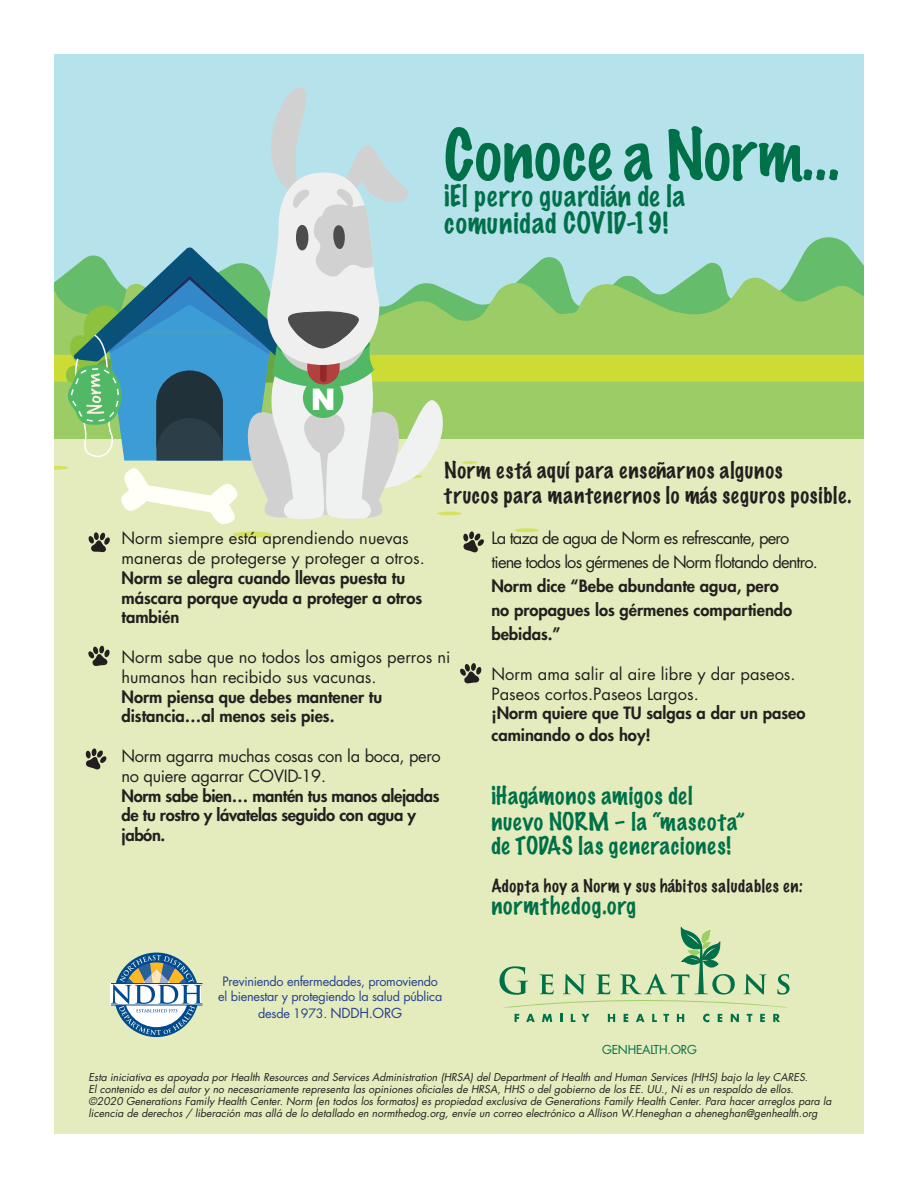
<style>
.page{position:relative;width:918px;height:1188px;background:#fff}
.page>*{position:absolute;margin:0;border:0;box-sizing:border-box;transform-origin:0 0}
.t1{font:100 64.5px "Marker Felt";letter-spacing:.01em;color:#007049}
.t2{font:900 29.85px "Arial";color:#fff}
.t3{font:100 27px "Marker Felt";letter-spacing:.025em;color:#007049}
.t4{font:100 22.5px "Marker Felt";letter-spacing:.04em;color:#007049}
.t5{font:100 21px "Marker Felt";letter-spacing:.04em;color:#231f20}
.t6{font:800 16.5px/19.8px "Futura";color:#231f20}
.t7{font:16.5px/19.8px "Futura";color:#231f20}
.t8{font:16.5px/24px "Futura";letter-spacing:-.05em;color:#231f20}
.t9{font:800 16.5px/19.8px "Futura";letter-spacing:-.02em;color:#231f20}
.t10{font:16.5px/19.8px "Futura";letter-spacing:-.02em;color:#231f20}
.t11{font:100 16.5px "Marker Felt";letter-spacing:.04em;color:#231f20}
.t12{font:12.6px/15.6px "Futura";letter-spacing:-.02em;color:#253f8e;text-align:center}
.t13{font:12px "Futura";letter-spacing:-.02em;color:#007049}
.t14{font:italic 10.5px "Futura";color:#231f20}
.s1{font-size:13.5px}
</style>
<div class="page">
<div style="left:54px;top:54px;width:810px;height:302px;background:#b6e2ec"></div>
<div style="left:54px;top:440px;width:810px;height:694px;background:#e4ecbd"></div>
<div style="left:233px;top:531px;width:39px;height:7px;background:#d7e161;border-radius:50%"></div>
<svg style="left:515px;top:528px;width:24px;height:4px"></svg>
<svg style="left:54px;top:87px;width:810px;height:437px"></svg>
<svg style="left:88px;top:532px;width:22px;height:20px"></svg>
<svg style="left:88px;top:646px;width:22px;height:20px"></svg>
<svg style="left:460px;top:663px;width:22px;height:21px"></svg>
<svg style="left:86px;top:750px;width:21px;height:20px"></svg>
<svg style="left:463px;top:533px;width:21px;height:20px"></svg>
<svg style="left:515px;top:1014px;width:4px;height:8px"></svg>
<svg style="left:526px;top:1014px;width:9px;height:8px"></svg>
<svg style="left:542px;top:1014px;width:10px;height:8px"></svg>
<svg style="left:560px;top:1014px;width:2px;height:8px"></svg>
<svg style="left:571px;top:1014px;width:4px;height:8px"></svg>
<svg style="left:581px;top:1014px;width:9px;height:8px"></svg>
<svg style="left:608px;top:1014px;width:7px;height:8px"></svg>
<svg style="left:624px;top:1014px;width:4px;height:8px"></svg>
<svg style="left:636px;top:1014px;width:8px;height:8px"></svg>
<svg style="left:652px;top:1014px;width:5px;height:8px"></svg>
<svg style="left:663px;top:1014px;width:6px;height:8px"></svg>
<svg style="left:677px;top:1014px;width:7px;height:8px"></svg>
<svg style="left:703px;top:1014px;width:6px;height:8px"></svg>
<svg style="left:718px;top:1014px;width:4px;height:8px"></svg>
<svg style="left:731px;top:1014px;width:8px;height:8px"></svg>
<svg style="left:747px;top:1014px;width:5px;height:8px"></svg>
<svg style="left:760px;top:1014px;width:5px;height:8px"></svg>
<svg style="left:773px;top:1014px;width:7px;height:8px"></svg>
<svg style="left:500px;top:928px;width:290px;height:79px"></svg>
<svg style="left:111px;top:955px;width:92px;height:80px"></svg>
<p class="t2" style="left:311px;top:377px;width:26px">N</p>
<p class="t1" style="left:444px;top:104px;width:397px">Conoce a Norm…</p>
<p class="t3" style="left:444px;top:175px;width:243px">¡El perro guardián de la</p>
<p class="t3" style="left:444px;top:202px;width:226px">comunidad COVID-19!</p>
<p class="t5" style="left:444px;top:453px;width:340px">Norm está aquí para enseñarnos algunos</p>
<p class="t5" style="left:444px;top:478px;width:409px">trucos para mantenernos lo más seguros posible.</p>
<p class="t7" style="left:122px;top:528px;width:305px">Norm siempre está aprendiendo nuevas maneras de protegerse y proteger a otros.</p>
<p class="t6" style="left:122px;top:568px;width:302px">Norm se alegra cuando llevas puesta tu máscara porque ayuda a proteger a otros también</p>
<p class="t7" style="left:122px;top:647px;width:330px">Norm sabe que no todos los amigos perros ni humanos han recibido sus vacunas.</p>
<p class="t6" style="left:122px;top:686px;width:262px">Norm piensa que debes mantener tu distancia…al menos seis pies.</p>
<p class="t10" style="left:122px;top:746px;width:321px">Norm agarra muchas cosas con la boca, pero no quiere agarrar COVID-19.</p>
<p class="t9" style="left:122px;top:785px;width:320px">Norm sabe bien… mantén tus manos alejadas de tu rostro y lávatelas seguido con agua y jabón.</p>
<p class="t12" style="left:218px;top:974px;width:226px">Previniendo enfermedades, promoviendo el bienestar y protegiendo la salud pública desde 1973. <span class="s1">NDDH.ORG</span></p>
<p class="t8" style="left:491px;top:526px;width:328px">La taza de agua de Norm es refrescante, pero tiene todos los gérmenes de Norm flotando dentro.</p>
<p class="t6" style="left:491px;top:574px;width:302px;line-height:24px">Norm dice “Bebe abundante agua, pero no propagues los gérmenes compartiendo bebidas.”</p>
<p class="t7" style="left:491px;top:664px;width:306px">Norm ama salir al aire libre y dar paseos.<br>Paseos cortos.Paseos Largos.</p>
<p class="t6" style="left:491px;top:702px;width:316px;line-height:21.6px">¡Norm quiere que TU salgas a dar un paseo caminando o dos hoy!</p>
<p class="t4" style="left:491px;top:778px;width:203px">¡Hagámonos amigos del</p>
<p class="t4" style="left:491px;top:804px;width:255px">nuevo NORM – la “mascota”</p>
<p class="t4" style="left:491px;top:828px;width:241px">de TODAS las generaciones!</p>
<p class="t11" style="left:491px;top:873px;width:313px">Adopta hoy a Norm y sus hábitos saludables en:</p>
<p class="t4" style="left:491px;top:888px;width:146px">normthedog.org</p>
<p class="t13" style="left:602px;top:1041px;width:96px">GENHEALTH.ORG</p>
<p class="t14" style="left:89px;top:1070px;width:721px">Esta iniciativa es apoyada por Health Resources and Services Administration (HRSA) del Department of Health and Human Services (HHS) bajo la ley CARES.</p>
<p class="t14" style="left:89px;top:1082px;width:707px">El contenido es del autor y no necesariamente representa las opiniones oficiales de HRSA, HHS o del gobierno de los EE. UU., Ni es un respaldo de ellos.</p>
<p class="t14" style="left:89px;top:1094px;width:745px">©2020 Generations Family Health Center. Norm (en todos los formatos) es propiedad exclusiva de Generations Family Health Center. Para hacer arreglos para la</p>
<p class="t14" style="left:89px;top:1106px;width:731px">licencia de derechos / liberación mas allá de lo detallado en normthedog.org, envíe un correo electrónico a Allison W.Heneghan a aheneghan@genhealth.org</p>
</div>
